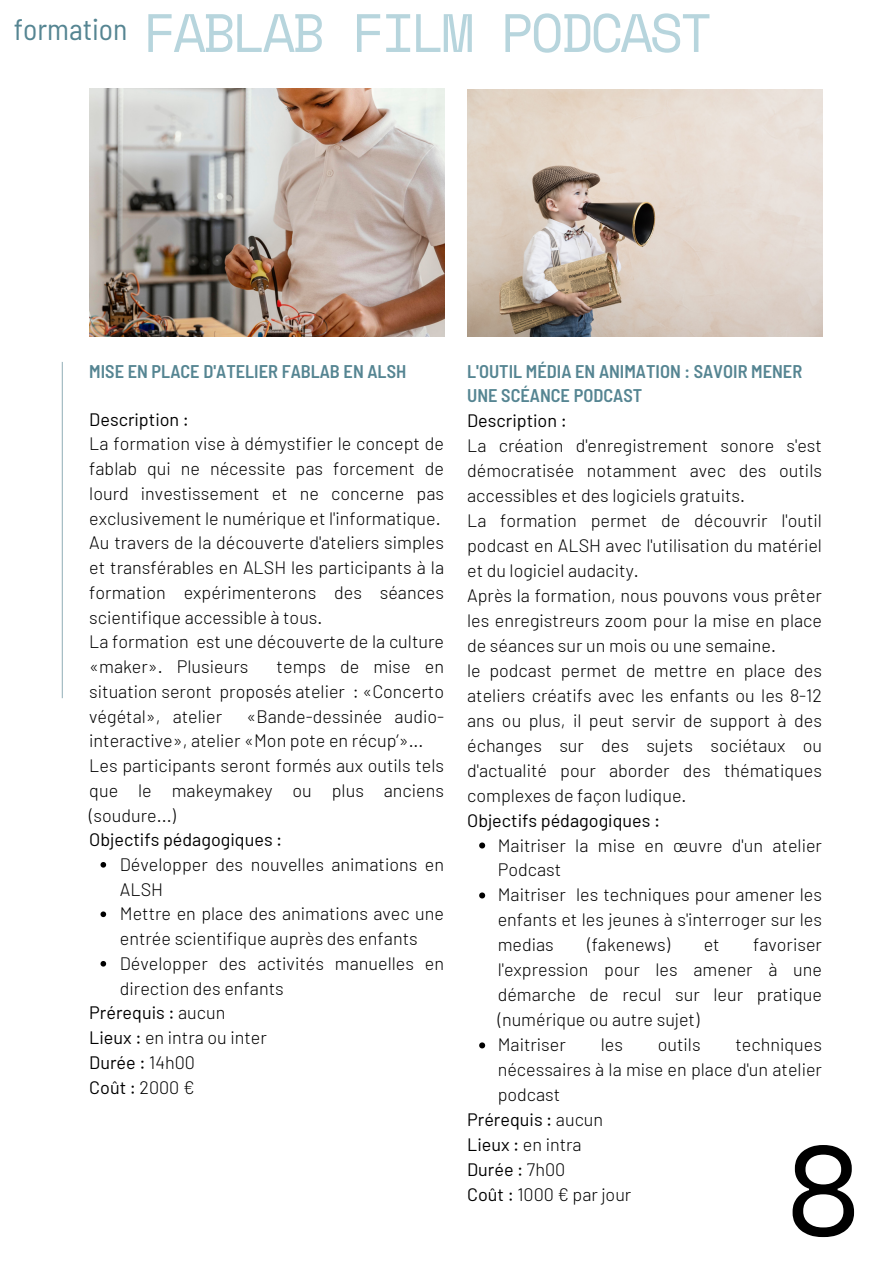
<style>
.page{position:relative;width:893px;height:1264px;background:#fff}
.page>*{position:absolute;margin:0;border:0;box-sizing:border-box;transform-origin:0 0}
.t1{font:126.3px "Space Mono";color:#000}
.t2{font:54px "Space Mono";letter-spacing:-.06em;color:#b7d5dd}
.t3{font:semi-condensed 29.7px "Barlow";color:#558592}
.t4{font:600 semi-condensed 18.3px/24.8px "Barlow";color:#558592}
.t5{font:300 18px/25px "Barlow";color:#000;text-align:justify}
.t6{font:18px "Barlow";color:#000}
.s1{font-weight:300}
.s2{font-weight:400}
</style>
<div class="page">
<hr style="left:62px;top:362px;width:1px;height:336px;background:#9db7be">
<svg style="left:100px;top:862px;width:6px;height:5px"></svg>
<svg style="left:100px;top:911px;width:6px;height:6px"></svg>
<svg style="left:100px;top:961px;width:6px;height:5px"></svg>
<svg style="left:479px;top:842px;width:6px;height:6px"></svg>
<svg style="left:479px;top:892px;width:6px;height:6px"></svg>
<svg style="left:479px;top:1042px;width:6px;height:6px"></svg>
<img style="left:89px;top:89px;width:355px;height:247px">
<img style="left:467px;top:89px;width:355px;height:248px">
<p class="t3" style="left:14px;top:10px;width:115px">formation</p>
<p class="t2" style="left:143px;top:-9px;width:571px">FABLAB FILM PODCAST</p>
<p class="t4" style="left:89px;top:358px;width:318px">MISE EN PLACE D'ATELIER FABLAB EN ALSH</p>
<p class="t4" style="left:467px;top:358px;width:336px">L'OUTIL MÉDIA EN ANIMATION : SAVOIR MENER<br>UNE SCÉANCE PODCAST</p>
<p class="t6" style="left:89px;top:407px;width:101px">Description :</p>
<p class="t5" style="left:89px;top:431px;width:356px">La formation vise à démystifier le concept de fablab qui ne nécessite pas forcement de lourd investissement et ne concerne pas exclusivement le numérique et l'informatique.</p>
<p class="t5" style="left:89px;top:530px;width:356px">Au travers de la découverte d'ateliers simples et transférables en ALSH les participants à la formation expérimenterons des séances scientifique accessible à tous.</p>
<p class="t5" style="left:89px;top:628px;width:356px">La formation est une découverte de la culture «maker». Plusieurs</p>
<p class="t5" style="left:89px;top:653px;width:356px;text-indent:187px">temps de mise en situation seront proposés atelier : «Concerto végétal», atelier</p>
<p class="t5" style="left:89px;top:703px;width:356px;text-indent:157px">«Bande-dessinée audio&shy;interactive», atelier «Mon pote en récup’»...</p>
<p class="t5" style="left:89px;top:752px;width:356px">Les participants seront formés aux outils tels que le makeymakey ou plus anciens (soudure...)</p>
<p class="t6" style="left:89px;top:828px;width:195px">Objectifs pédagogiques :</p>
<p class="t5" style="left:120px;top:851px;width:326px">Développer des nouvelles animations en<br>ALSH</p>
<p class="t5" style="left:120px;top:900px;width:326px">Mettre en place des animations avec une entrée scientifique auprès des enfants</p>
<p class="t5" style="left:120px;top:950px;width:326px">Développer des activités manuelles en direction des enfants</p>
<p class="t6" style="left:89px;top:1001px;width:138px">Prérequis : <span class="s1">aucun</span></p>
<p class="t5" style="left:89px;top:1024px;width:179px"><span class="s2">Lieux :</span> en intra ou inter</p>
<p class="t6" style="left:89px;top:1050px;width:107px">Durée : <span class="s1">14h00</span></p>
<p class="t6" style="left:89px;top:1075px;width:107px">Coût : <span class="s1">2000 €</span></p>
<p class="t6" style="left:467px;top:408px;width:101px">Description :</p>
<p class="t5" style="left:467px;top:432px;width:356px">La création d'enregistrement sonore s'est démocratisée notamment avec des outils accessibles et des logiciels gratuits.</p>
<p class="t5" style="left:467px;top:507px;width:356px">La formation permet de découvrir l'outil podcast en ALSH avec l'utilisation du matériel et du logiciel audacity.</p>
<p class="t5" style="left:467px;top:582px;width:356px">Après la formation, nous pouvons vous prêter les enregistreurs zoom pour la mise en place de séances sur un mois ou une semaine.</p>
<p class="t5" style="left:467px;top:657px;width:356px">le podcast permet de mettre en place des ateliers créatifs avec les enfants ou les 8-12 ans ou plus, il peut servir de support à des échanges sur des sujets sociétaux ou d'actualité pour aborder des thématiques complexes de façon ludique.</p>
<p class="t6" style="left:467px;top:808px;width:194px">Objectifs pédagogiques :</p>
<p class="t5" style="left:497px;top:831px;width:326px">Maitriser la mise en œuvre d'un atelier<br>Podcast</p>
<p class="t5" style="left:497px;top:881px;width:326px">Maitriser les techniques pour amener les enfants et les jeunes à s'interroger sur les medias</p>
<p class="t5" style="left:587px;top:931px;width:84px">(fakenews)</p>
<p class="t5" style="left:703px;top:931px;width:17px">et</p>
<p class="t5" style="left:497px;top:931px;width:326px;text-indent:255px">favoriser l'expression pour les amener à une démarche de recul sur leur pratique (numérique ou autre sujet)</p>
<p class="t5" style="left:497px;top:1031px;width:70px">Maitriser</p>
<p class="t5" style="left:600px;top:1031px;width:24px">les</p>
<p class="t5" style="left:657px;top:1031px;width:44px">outils</p>
<p class="t5" style="left:497px;top:1031px;width:326px;text-indent:238px">techniques nécessaires à la mise en place d'un atelier podcast</p>
<p class="t6" style="left:467px;top:1108px;width:137px">Prérequis : <span class="s1">aucun</span></p>
<p class="t5" style="left:467px;top:1131px;width:116px"><span class="s2">Lieux :</span> en intra</p>
<p class="t6" style="left:467px;top:1158px;width:100px">Durée : <span class="s1">7h00</span></p>
<p class="t5" style="left:467px;top:1181px;width:166px"><span class="s2">Coût :</span> 1000 € par jour</p>
<p class="t1" style="left:784px;top:1093px;width:79px">8</p>
</div>
